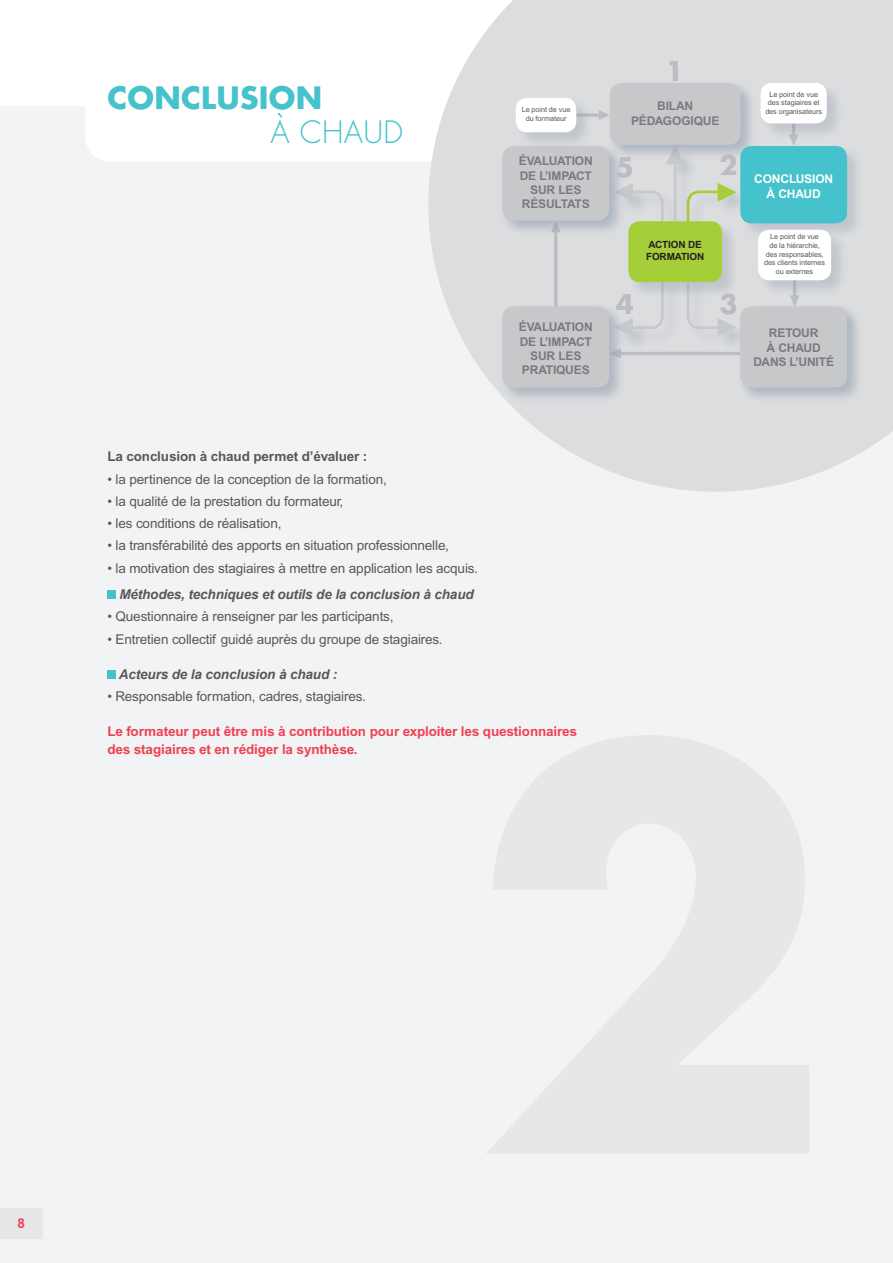
<style>
.page{position:relative;width:893px;height:1263px;background:#fff}
.page>*{position:absolute;margin:0;border:0;box-sizing:border-box;transform-origin:0 0}
.TITRE_2{font:700 30px/34.5px "Futura";letter-spacing:.01em;color:#45c2cb}
.TITRE_2-2{font:700 26.4px "Futura";color:#bcbdc0}
.TXT_COURANT_EAP1{font:13.5px "Arial";letter-spacing:-.01em;color:#57585a}
.TXT_COURANT{font:700 13.5px/18px "Arial";letter-spacing:-.01em;color:#ee4252}
.TXT_COURANT_EAP4{font:13.5px "Arial";letter-spacing:-.01em;color:#57585a}
.TXT_COURANT_EAP1-2{font:italic 700 13.5px "Arial";letter-spacing:-.01em;color:#57585a}
.TXT_COURANT_EAP2{font:13.5px "Arial";letter-spacing:-.01em;color:#57585a}
.TXT_COURANT_EAP1-3{font:700 13.5px "Arial";letter-spacing:-.01em;color:#57585a}
.t1{font:700 12px/14.4px "Arial";letter-spacing:-.01em;color:#787a7d;text-align:center}
.t2{font:700 12px/14.4px "Arial";letter-spacing:-.01em;color:#fff;text-align:center}
.t3{font:700 9.9px/11.9px "Arial";letter-spacing:-.01em;color:#231f20}
.t4{font:7.2px/8.7px "Arial";letter-spacing:-.01em;color:#57585a}
.s1{font-weight:300}
</style>
<div class="page">
<div style="left:0;top:106px;width:893px;height:1157px;background:#f2f3f4"></div>
<div style="left:85px;top:106px;width:343px;height:55px;background:#fff"></div>
<svg style="left:428px;top:0;width:465px;height:492px;fill:#dcdddf"></svg>
<div style="left:107px;top:591px;width:9px;height:8px;background:#45c2cb"></div>
<div style="left:107px;top:670px;width:9px;height:9px;background:#45c2cb"></div>
<div style="left:0;top:1208px;width:43px;height:30px;background:#e6e7e9"></div>
<svg style="left:487px;top:735px;width:322px;height:418px;fill:#e6e7e9"></svg>
<hr style="left:566px;top:113px;width:36px;height:4px;background:#bcbdc0">
<svg style="left:599px;top:110px;width:7px;height:10px"></svg>
<hr style="left:618px;top:352px;width:126px;height:3px;background:#bcbdc0">
<svg style="left:789px;top:140px;width:10px;height:6px"></svg>
<div style="left:616px;top:276px;width:135px;height:76px;background:#dadcde"></div>
<svg style="left:687px;top:299px;width:49px;height:38px"></svg>
<svg style="left:626px;top:272px;width:38px;height:65px"></svg>
<div style="left:616px;top:184px;width:135px;height:62px;background:#8393a5;opacity:.3"></div>
<svg style="left:700px;top:183px;width:36px;height:38px"></svg>
<svg style="left:626px;top:183px;width:39px;height:49px;background:#d4d6d9"></svg>
<div style="left:667px;top:147px;width:33px;height:95px;background:#8393a5;opacity:.3"></div>
<svg style="left:666px;top:161px;width:19px;height:3px"></svg>
<hr style="left:674px;top:161px;width:2px;height:65px;background:#c7c8ca">
<div style="left:610px;top:83px;width:147px;height:78px;background:#8393a5;opacity:.3"></div>
<div style="left:606px;top:79px;width:147px;height:78px;background:#8393a5;opacity:.3"></div>
<div style="left:610px;top:83px;width:131px;height:62px;background:#c7c8ca;border-radius:11px"></div>
<div style="left:503px;top:146px;width:123px;height:258px;background:#dcdddf"></div>
<div style="left:498px;top:142px;width:124px;height:91px;background:#8393a5;opacity:.3"></div>
<div style="left:502px;top:146px;width:107px;height:75px;background:#c7c8ca;border-radius:11px"></div>
<div style="left:498px;top:302px;width:124px;height:98px;background:#8393a5;opacity:.3"></div>
<div style="left:502px;top:306px;width:107px;height:81px;background:#c7c8ca;border-radius:11px"></div>
<div style="left:741px;top:146px;width:123px;height:258px;background:#8393a5;opacity:.3"></div>
<div style="left:740px;top:146px;width:107px;height:77px;background:#45c2cb;border-radius:11px"></div>
<div style="left:736px;top:302px;width:123px;height:98px;background:#8393a5;opacity:.3"></div>
<div style="left:740px;top:306px;width:107px;height:81px;background:#c7c8ca;border-radius:11px"></div>
<div style="left:761px;top:83px;width:82px;height:57px;background:#8393a5;opacity:.3"></div>
<div style="left:761px;top:83px;width:66px;height:40px;background:#fff;border-radius:11px"></div>
<div style="left:516px;top:98px;width:77px;height:51px;background:#8393a5;opacity:.3"></div>
<div style="left:516px;top:98px;width:60px;height:34px;background:#fff;border-radius:11px"></div>
<div style="left:629px;top:221px;width:110px;height:78px;background:#8393a5;opacity:.3"></div>
<div style="left:628px;top:221px;width:94px;height:61px;background:#a6ce39;border-radius:11px"></div>
<div style="left:758px;top:230px;width:90px;height:67px;background:#8393a5;opacity:.3"></div>
<div style="left:758px;top:230px;width:73px;height:50px;background:#fff;border-radius:11px"></div>
<p class="TITRE_2" style="left:271px;top:79px;width:134px;text-indent:-163px">CONCLUSION<br><span class="s1">À CHAUD</span></p>
<p class="TITRE_2-2" style="left:666px;top:52px;width:20px">1</p>
<p class="t4" style="left:768px;top:90px;width:53px">Le point de vue des stagiaires et</p>
<p class="t1" style="left:631px;top:99px;width:90px">BILAN<br>PÉDAGOGIQUE</p>
<p class="t4" style="left:522px;top:105px;width:50px">Le point de vue</p>
<p class="t4" style="left:765px;top:107px;width:58px">des organisateurs</p>
<p class="t4" style="left:526px;top:114px;width:42px">du formateur</p>
<p class="t1" style="left:519px;top:154px;width:76px">ÉVALUATION<br>DE L’IMPACT<br>SUR LES<br>RÉSULTATS</p>
<p class="t1" style="left:519px;top:320px;width:76px">ÉVALUATION<br>DE L’IMPACT<br>SUR LES<br>PRATIQUES</p>
<p class="TITRE_2-2" style="left:616px;top:149px;width:20px">5</p>
<p class="TITRE_2-2" style="left:719px;top:146px;width:20px">2</p>
<p class="t2" style="left:754px;top:172px;width:81px">CONCLUSION<br>À CHAUD</p>
<p class="t3" style="left:646px;top:238px;width:60px">ACTION DE<br>FORMATION</p>
<p class="t4" style="left:764px;top:232px;width:63px;text-align:center">Le point de vue<br>de la hiérarchie, des responsables, des clients internes ou externes</p>
<p class="TITRE_2-2" style="left:616px;top:286px;width:20px">4</p>
<p class="TITRE_2-2" style="left:719px;top:286px;width:20px">3</p>
<p class="t1" style="left:753px;top:326px;width:82px">RETOUR<br>À CHAUD<br>DANS L’UNITÉ</p>
<p class="TXT_COURANT_EAP1-3" style="left:107px;top:449px;width:262px">La conclusion à chaud permet d’évaluer :</p>
<p class="TXT_COURANT_EAP1" style="left:107px;top:471px;width:281px">• la pertinence de la conception de la formation,</p>
<p class="TXT_COURANT_EAP1" style="left:107px;top:493px;width:237px">• la qualité de la prestation du formateur,</p>
<p class="TXT_COURANT_EAP1" style="left:107px;top:516px;width:176px">• les conditions de réalisation,</p>
<p class="TXT_COURANT_EAP1" style="left:107px;top:538px;width:343px">• la transférabilité des apports en situation professionnelle,</p>
<p class="TXT_COURANT_EAP2" style="left:107px;top:560px;width:372px">• la motivation des stagiaires à mettre en application les acquis.</p>
<p class="TXT_COURANT_EAP1-2" style="left:119px;top:585px;width:356px">Méthodes, techniques et outils de la conclusion à chaud</p>
<p class="TXT_COURANT_EAP1" style="left:107px;top:609px;width:288px">• Questionnaire à renseigner par les participants,</p>
<p class="TXT_COURANT_EAP4" style="left:107px;top:631px;width:337px">• Entretien collectif guidé auprès du groupe de stagiaires.</p>
<p class="TXT_COURANT_EAP1-2" style="left:119px;top:665px;width:220px">Acteurs de la conclusion à chaud :</p>
<p class="TXT_COURANT_EAP4" style="left:107px;top:688px;width:260px">• Responsable formation, cadres, stagiaires.</p>
<p class="TXT_COURANT" style="left:107px;top:722px;width:471px">Le formateur peut être mis à contribution pour exploiter les questionnaires des stagiaires et en rédiger la synthèse.</p>
<p class="TXT_COURANT" style="left:18px;top:1214px;width:9px">8</p>
</div>
